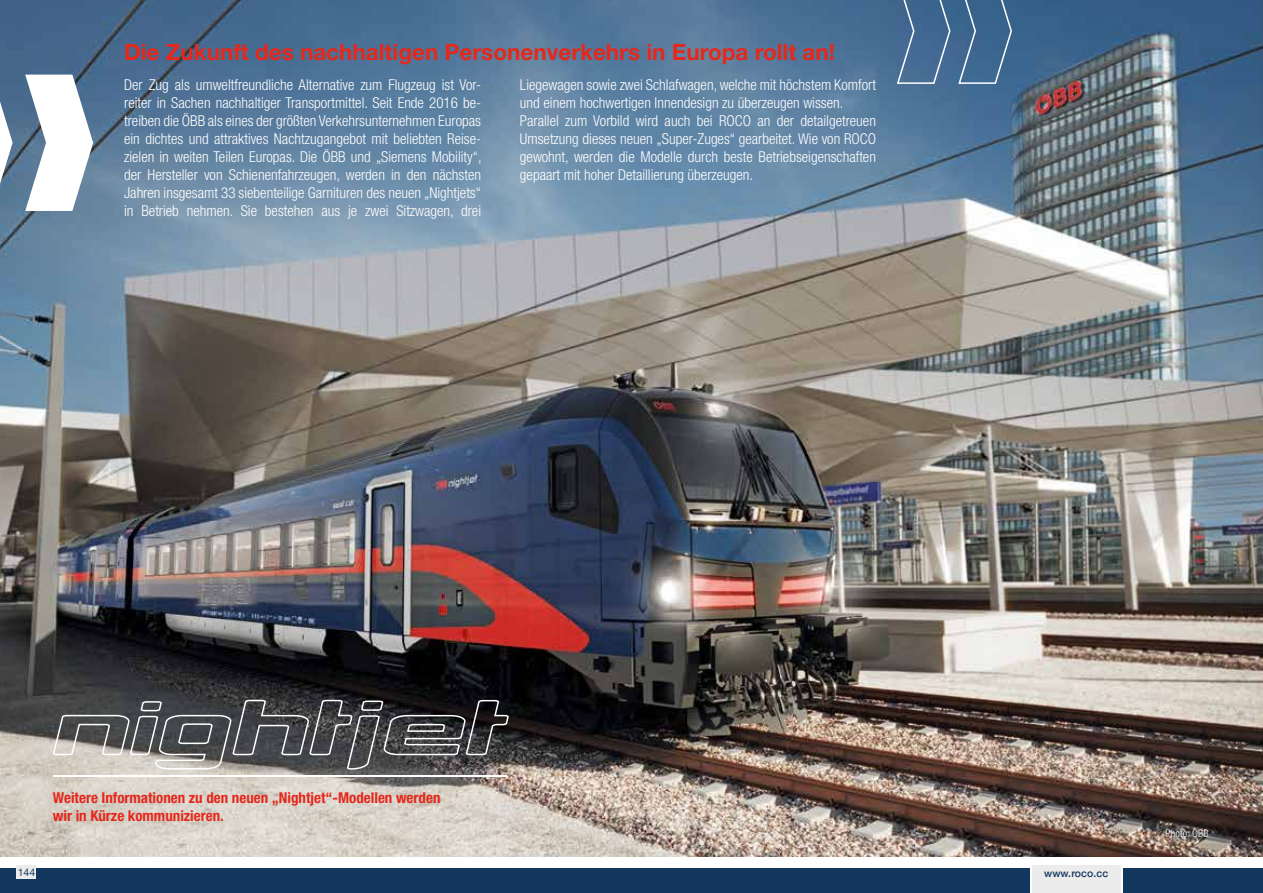
<style>
.page{position:relative;width:1263px;height:893px;background:#fff}
.page>*{position:absolute;margin:0;border:0;box-sizing:border-box;transform-origin:0 0}
.t1{font:700 22.5px "Helvetica Neue LT Std";color:#e5281c}
.t2{font:300 condensed 15px/18px "Helvetica Neue LT Std";color:#fff;text-align:justify}
.t3{font:700 condensed 15px/18px "Helvetica Neue LT Std";color:#e5281c}
.t4{font:500 10.5px "Helvetica Neue";letter-spacing:.01em;color:#14375f}
.t5{font:300 condensed 10.5px "Helvetica Neue LT Std";letter-spacing:.01em;color:#fff}
.t6{font:10.5px "Helvetica Neue";color:#14375f}
</style>
<div class="page">
<div style="left:1032px;top:865px;width:89px;height:28px;background:#ececed"></div>
<div style="left:0;top:868px;width:1030px;height:25px;background:#14375f"></div>
<div style="left:1124px;top:868px;width:139px;height:25px;background:#14375f"></div>
<div style="left:17px;top:865px;width:19px;height:14px;background:#ececed"></div>
<img style="left:0;top:0;width:1263px;height:857px">
<svg style="left:52px;top:699px;width:458px;height:71px;background:#5d5d5d"></svg>
<hr style="left:53px;top:775px;width:453px;height:2px;background:#fff">
<div style="left:898px;top:0;width:113px;height:83px;background:#3f6690"></div>
<svg style="left:25px;top:73px;width:68px;height:138px;background:#547290"></svg>
<h1 class="t1" style="left:124px;top:38px;width:712px">Die Zukunft des nachhaltigen Personenverkehrs in Europa rollt an!</h1>
<p class="t2" style="left:124px;top:76px;width:359px">Der Zug als umweltfreundliche Alternative zum Flugzeug ist Vor&shy;reiter in Sachen nachhaltiger Transportmittel. Seit Ende 2016 be&shy;treiben die ÖBB als eines der größten Verkehrsunternehmen Europas ein dichtes und attraktives Nachtzugangebot mit beliebten Reise&shy;zielen in weiten Teilen Europas. Die ÖBB und „Siemens Mobility“, der Hersteller von Schienenfahrzeugen, werden in den nächsten Jahren insgesamt 33 siebenteilige Garnituren des neuen „Nightjets“ in Betrieb nehmen. Sie bestehen aus je zwei Sitzwagen, drei</p>
<p class="t2" style="left:520px;top:76px;width:357px;text-align:left">Liegewagen sowie zwei Schlafwagen, welche mit höchstem Komfort und einem hochwertigen Innendesign zu überzeugen wissen.<br>Parallel zum Vorbild wird auch bei ROCO an der detailgetreuen Umsetzung dieses neuen „Super-Zuges“ gearbeitet. Wie von ROCO gewohnt, werden die Modelle durch beste Betriebseigenschaften gepaart mit hoher Detaillierung überzeugen.</p>
<p class="t3" style="left:53px;top:788px;width:389px">Weitere Informationen zu den neuen „Nightjet“-Modellen werden wir in Kürze kommunizieren.</p>
<p class="t6" style="left:18px;top:865px;width:19px">144</p>
<p class="t4" style="left:1044px;top:864px;width:66px">www.roco.cc</p>
<p class="t5" style="left:1165px;top:827px;width:45px">Photo: ÖBB</p>
</div>
